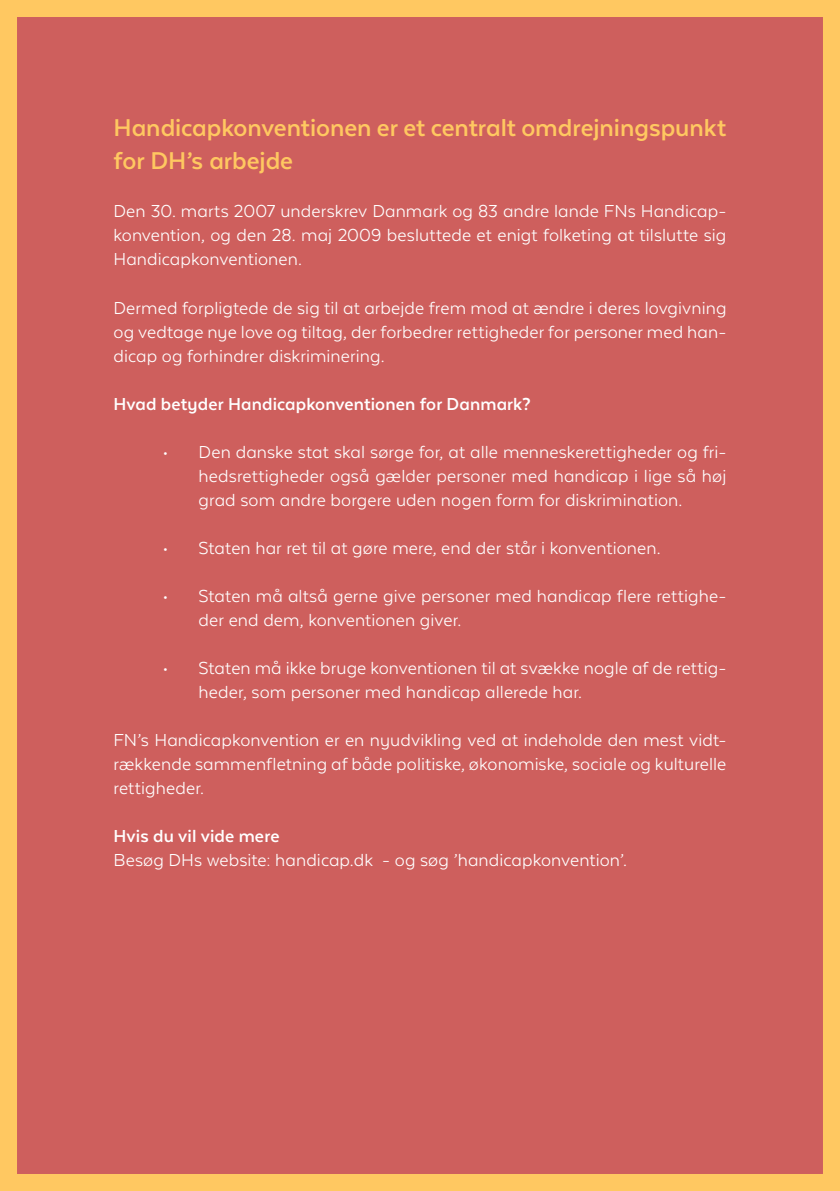
<style>
.page{position:relative;width:840px;height:1191px;background:#fff}
.page>*{position:absolute;margin:0;border:0;box-sizing:border-box;transform-origin:0 0}
.t1{font:700 28px/33.6px "Texta Alt";color:#ffc861}
.t2{font:20px/24px "Texta Alt";letter-spacing:.005em;color:#fff;text-align:justify}
.t3{font:700 20px "Texta Alt";letter-spacing:.005em;color:#fff}
</style>
<div class="page">
<div style="left:0;top:0;width:839px;height:1191px;background:#ce5f5d"></div>
<p class="t1" style="left:113px;top:110px;width:614px">Handicapkonventionen er et centralt omdrejningspunkt for DH’s arbejde</p>
<p class="t2" style="left:113px;top:199px;width:614px">Den 30. marts 2007 underskrev Danmark og 83 andre lande FNs Handicap&shy;konvention, og den 28. maj 2009 besluttede et enigt folketing at tilslutte sig Handicapkonventionen.</p>
<p class="t2" style="left:113px;top:295px;width:614px">Dermed forpligtede de sig til at arbejde frem mod at ændre i deres lovgivning og vedtage nye love og tiltag, der forbedrer rettigheder for personer med han&shy;dicap og forhindrer diskriminering.</p>
<p class="t3" style="left:113px;top:393px;width:418px">Hvad betyder Handicapkonventionen for Danmark?</p>
<p class="t2" style="left:198px;top:439px;width:529px;text-indent:-36px">• Den danske stat skal sørge for, at alle menneskerettigheder og fri&shy;hedsrettigheder også gælder personer med handicap i lige så høj grad som andre borgere uden nogen form for diskrimination.</p>
<p class="t2" style="left:162px;top:535px;width:499px">• Staten har ret til at gøre mere, end der står i konventionen.</p>
<p class="t2" style="left:198px;top:583px;width:529px;text-indent:-36px">• Staten må altså gerne give personer med handicap flere rettighe&shy;der end dem, konventionen giver.</p>
<p class="t2" style="left:198px;top:655px;width:529px;text-indent:-36px">• Staten må ikke bruge konventionen til at svække nogle af de rettig&shy;heder, som personer med handicap allerede har.</p>
<p class="t2" style="left:113px;top:727px;width:614px">FN’s Handicapkonvention er en nyudvikling ved at indeholde den mest vidt&shy;rækkende sammenfletning af både politiske, økonomiske, sociale og kulturelle rettigheder.</p>
<p class="t3" style="left:113px;top:825px;width:167px">Hvis du vil vide mere</p>
<p class="t2" style="left:113px;top:847px;width:514px">Besøg DHs website: handicap.dk - og søg ’handicapkonvention’.</p>
</div>
